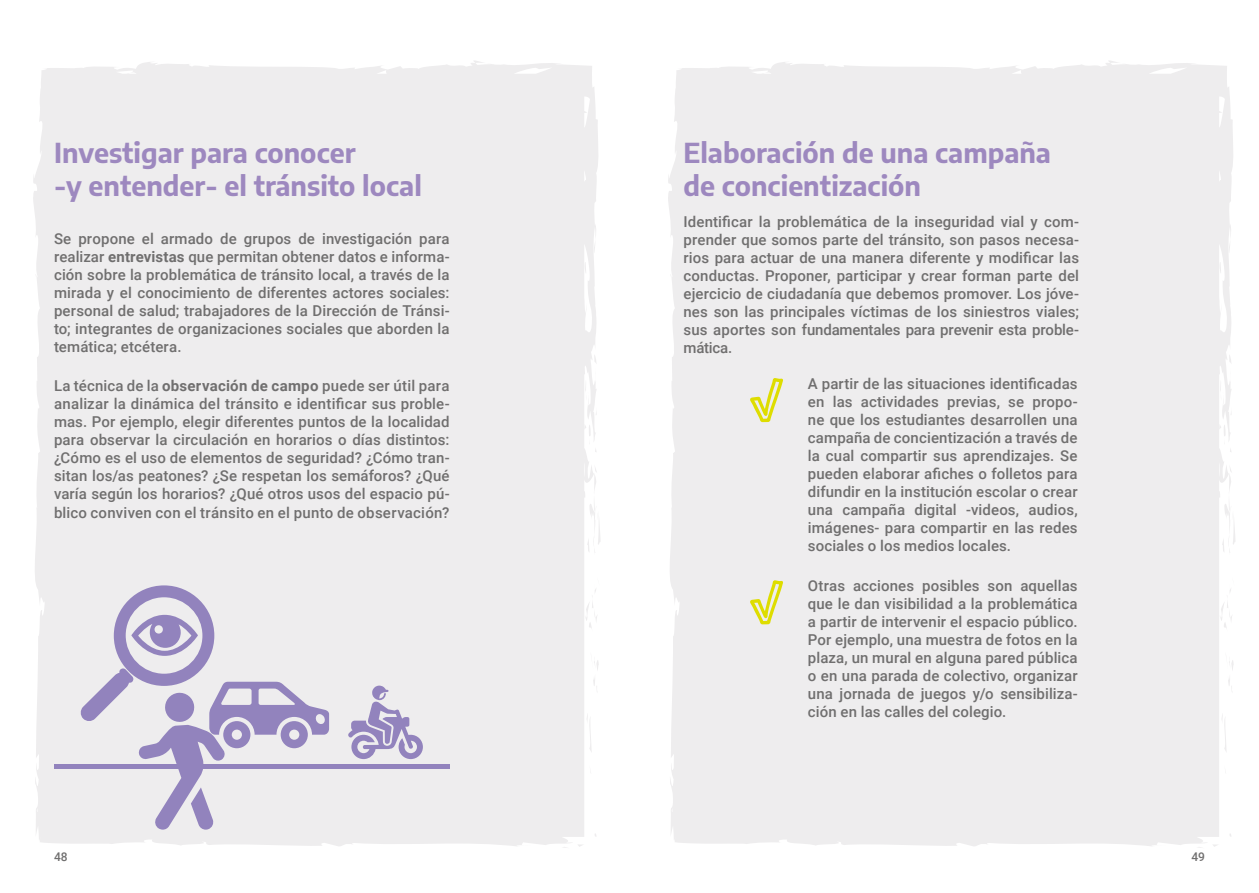
<style>
.page{position:relative;width:1259px;height:893px;background:#fff}
.page>*{position:absolute;margin:0;border:0;box-sizing:border-box;transform-origin:0 0}
.t1{font:700 27px/33px "Encode Sans";color:#9d88bf}
.t2{font:500 15px/18px "Roboto";letter-spacing:.005em;color:#706f6f;text-align:justify}
.t3{font:500 12px "Roboto";color:#706f6f}
.s1{font-weight:700}
</style>
<div class="page">
<div style="left:33px;top:60px;width:567px;height:786px;background:#eeedee"></div>
<svg style="left:584px;top:424px;width:13px;height:28px"></svg>
<svg style="left:585px;top:344px;width:13px;height:57px"></svg>
<svg style="left:584px;top:261px;width:2px;height:14px"></svg>
<svg style="left:577px;top:844px;width:7px;height:3px"></svg>
<svg style="left:346px;top:685px;width:77px;height:74px;background:#cbc5db"></svg>
<svg style="left:80px;top:585px;width:249px;height:245px;background:#d8d3e2"></svg>
<div style="left:54px;top:764px;width:395px;height:5px;background:#9283bd"></div>
<div style="left:668px;top:60px;width:567px;height:786px;background:#eeedee"></div>
<svg style="left:1219px;top:424px;width:12px;height:28px"></svg>
<svg style="left:1220px;top:344px;width:13px;height:57px"></svg>
<svg style="left:1219px;top:261px;width:2px;height:14px"></svg>
<svg style="left:1212px;top:844px;width:7px;height:3px"></svg>
<svg style="left:750px;top:378px;width:33px;height:44px"></svg>
<svg style="left:750px;top:580px;width:33px;height:44px"></svg>
<h1 class="t1" style="left:54px;top:135px;width:369px">Investigar para conocer<br>-y entender- el tránsito local</h1>
<p class="t2" style="left:54px;top:229px;width:397px">Se propone el armado de grupos de investigación para realizar <span class="s1">entrevistas</span> que permitan obtener datos e informa&shy;ción sobre la problemática de tránsito local, a través de la mirada y el conocimiento de diferentes actores sociales: personal de salud; trabajadores de la Dirección de Tránsi&shy;to; integrantes de organizaciones sociales que aborden la temática; etcétera.</p>
<p class="t2" style="left:54px;top:377px;width:397px">La técnica de la <span class="s1">observación de campo</span> puede ser útil para analizar la dinámica del tránsito e identificar sus proble&shy;mas. Por ejemplo, elegir diferentes puntos de la localidad para observar la circulación en horarios o días distintos: ¿Cómo es el uso de elementos de seguridad? ¿Cómo tran&shy;sitan los/as peatones? ¿Se respetan los semáforos? ¿Qué varía según los horarios? ¿Qué otros usos del espacio pú&shy;blico conviven con el tránsito en el punto de observación?</p>
<h1 class="t1" style="left:683px;top:135px;width:369px">Elaboración de una campaña de concientización</h1>
<p class="t2" style="left:683px;top:212px;width:397px">Identificar la problemática de la inseguridad vial y com&shy;prender que somos parte del tránsito, son pasos necesa&shy;rios para actuar de una manera diferente y modificar las conductas. Proponer, participar y crear forman parte del ejercicio de ciudadanía que debemos promover. Los jóve&shy;nes son las principales víctimas de los siniestros viales; sus aportes son fundamentales para prevenir esta proble&shy;mática.</p>
<p class="t2" style="left:808px;top:374px;width:271px">A partir de las situaciones identificadas en las actividades previas, se propo&shy;ne que los estudiantes desarrollen una campaña de concientización a través de la cual compartir sus aprendizajes. Se pueden elaborar afiches o folletos para difundir en la institución escolar o crear una campaña digital -videos, audios, imágenes- para compartir en las redes sociales o los medios locales.</p>
<p class="t2" style="left:808px;top:576px;width:271px">Otras acciones posibles son aquellas que le dan visibilidad a la problemática a partir de intervenir el espacio público.<br>Por ejemplo, una muestra de fotos en la plaza, un mural en alguna pared pública o en una parada de colectivo, organizar una jornada de juegos y/o sensibiliza&shy;ción en las calles del colegio.</p>
<p class="t3" style="left:54px;top:848px;width:15px">48</p>
<p class="t3" style="left:1191px;top:848px;width:15px">49</p>
</div>
